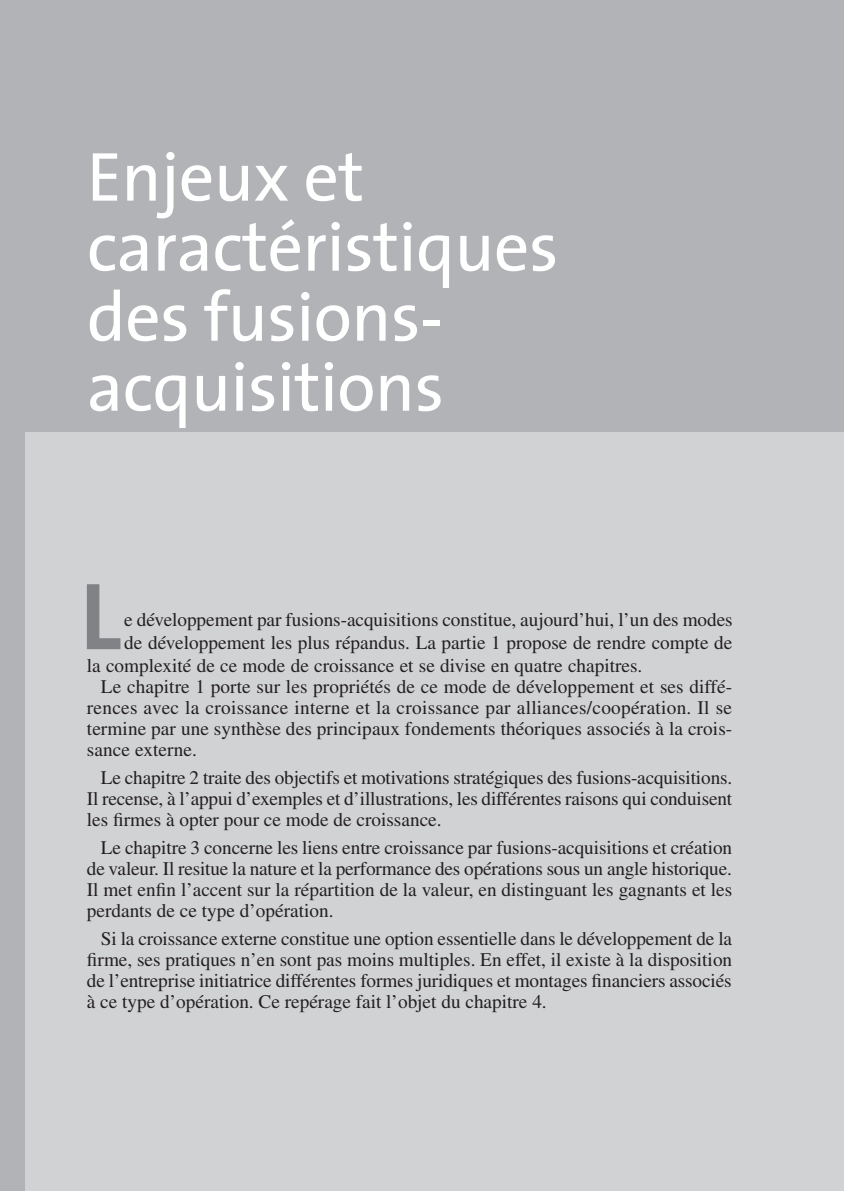
<style>
.page{position:relative;width:844px;height:1191px;background:#fff}
.page>*{position:absolute;margin:0;border:0;box-sizing:border-box;transform-origin:0 0}
.Texte_Courant_Libre{font:700 96.25px "The Sans";color:#808285}
.Titre_partie{font:70px/70px "The Sans";letter-spacing:-.01em;color:#fff}
.Texte_courant{font:19.25px/21px "Times LT Std";color:#231f20;text-align:justify}
.Texte_Courant_Libre-2{font:19.25px "Times LT Std";color:#231f20}
.Texte_Courant_Libre-3{font:19.25px "Times LT Std";letter-spacing:.055em;color:#231f20}
</style>
<div class="page">
<div style="left:0;top:0;width:843px;height:1191px;background:#d1d2d4"></div>
<div style="left:0;top:0;width:843px;height:432px;background:#b2b3b7"></div>
<div style="left:0;top:0;width:25px;height:1191px;background:#b2b3b7"></div>
<p class="Titre_partie" style="left:87px;top:140px;width:473px">Enjeux et caractéristiques des fusions&shy;acquisitions</p>
<p class="Texte_Courant_Libre" style="left:80px;top:536px;width:43px">L</p>
<p class="Texte_Courant_Libre-2" style="left:124px;top:609px;width:609px">e développement par fusions-acquisitions constitue, aujourd’hui, l’un des modes</p>
<p class="Texte_Courant_Libre-3" style="left:124px;top:632px;width:609px">de développement les plus répandus. La partie 1 propose de rendre compte de</p>
<p class="Texte_Courant_Libre-2" style="left:87px;top:654px;width:557px">la complexité de ce mode de croissance et se divise en quatre chapitres.</p>
<p class="Texte_courant" style="left:87px;top:676px;width:646px;text-indent:14px">Le chapitre 1 porte sur les propriétés de ce mode de développement et ses diffé&shy;rences avec la croissance interne et la croissance par alliances/coopération. Il se termine par une synthèse des principaux fondements théoriques associés à la crois&shy;sance externe.</p>
<p class="Texte_courant" style="left:87px;top:767px;width:646px;text-indent:14px">Le chapitre 2 traite des objectifs et motivations stratégiques des fusions-acquisitions.<br>Il recense, à l’appui d’exemples et d’illustrations, les différentes raisons qui conduisent les firmes à opter pour ce mode de croissance.</p>
<p class="Texte_courant" style="left:87px;top:837px;width:646px;text-indent:14px">Le chapitre 3 concerne les liens entre croissance par fusions-acquisitions et création de valeur. Il resitue la nature et la performance des opérations sous un angle historique.<br>Il met enfin l’accent sur la répartition de la valeur, en distinguant les gagnants et les perdants de ce type d’opération.</p>
<p class="Texte_courant" style="left:87px;top:928px;width:646px;text-indent:14px">Si la croissance externe constitue une option essentielle dans le développement de la firme, ses pratiques n’en sont pas moins multiples. En effet, il existe à la disposition de l’entreprise initiatrice différentes formes juridiques et montages financiers associés à ce type d’opération. Ce repérage fait l’objet du chapitre 4.</p>
</div>
